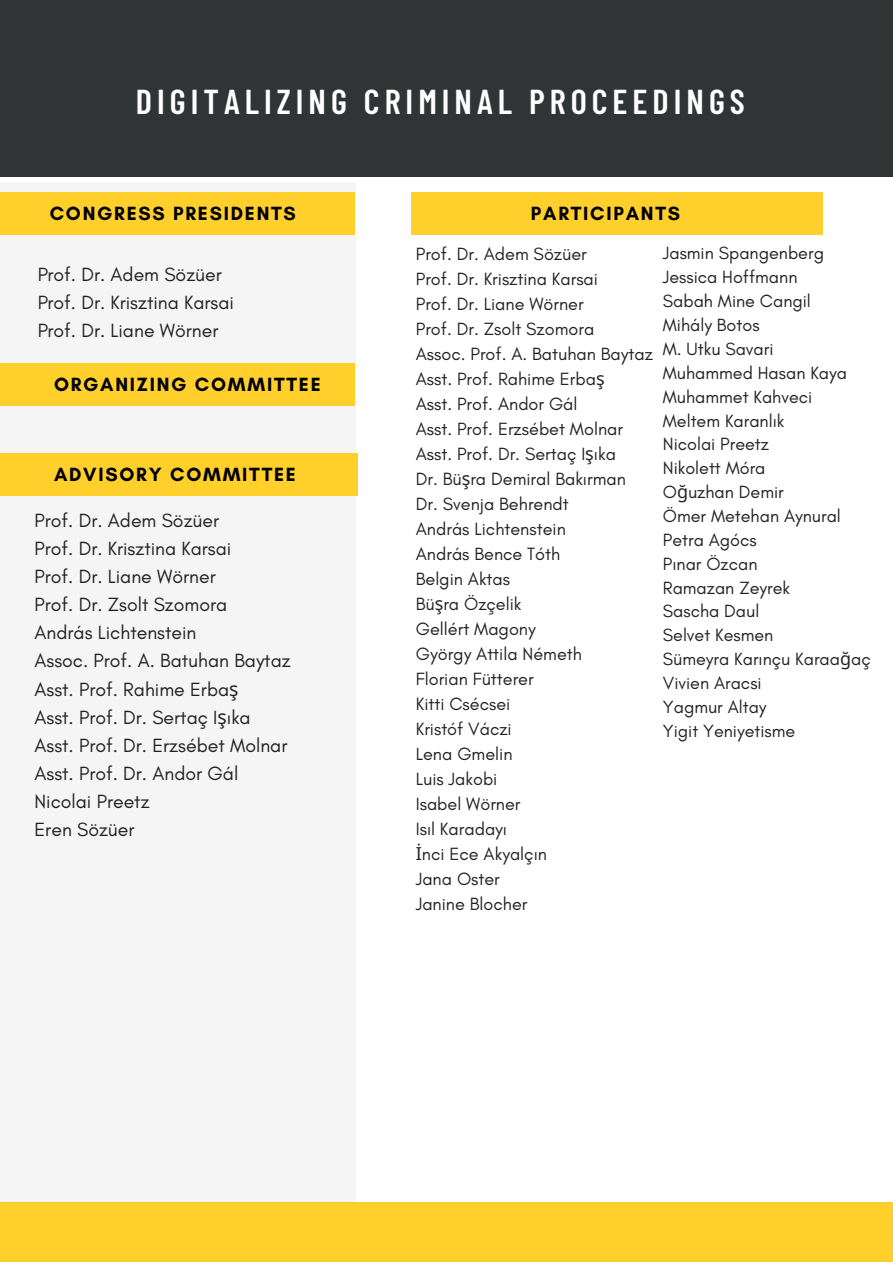
<style>
.page{position:relative;width:893px;height:1264px;background:#fff}
.page>*{position:absolute;margin:0;border:0;box-sizing:border-box;transform-origin:0 0}
.t1{font:600 34.5px "Barlow Condensed";letter-spacing:.145em;color:#fff}
.t2{font:19.5px/28px "Glacial Indifference";color:#000}
.t3{font:700 19.5px "Glacial Indifference";letter-spacing:.09em;color:#000}
.t4{font:18px/25px "Glacial Indifference";color:#000}
.s1{font-family:"Noto Sans"}
</style>
<div class="page">
<div style="left:0;top:0;width:892px;height:177px;background:#313434"></div>
<div style="left:0;top:1202px;width:892px;height:60px;background:#ffd02b"></div>
<div style="left:0;top:182px;width:355px;height:1020px;background:#f5f5f5"></div>
<div style="left:0;top:192px;width:355px;height:42px;background:#ffd02b"></div>
<div style="left:0;top:363px;width:355px;height:43px;background:#ffd02b"></div>
<div style="left:0;top:453px;width:357px;height:43px;background:#ffd02b"></div>
<div style="left:411px;top:192px;width:412px;height:42px;background:#ffd02b"></div>
<h1 class="t1" style="left:136px;top:80px;width:610px">DIGITALIZING CRIMINAL PROCEEDINGS</h1>
<p class="t3" style="left:50px;top:201px;width:247px">CONGRESS PRESIDENTS</p>
<p class="t2" style="left:37px;top:260px;width:198px">Prof. Dr. Adem Sözüer<br>Prof. Dr. Krisztina Karsai<br>Prof. Dr. Liane Wörner</p>
<p class="t3" style="left:54px;top:372px;width:268px">ORGANIZING COMMITTEE</p>
<p class="t3" style="left:54px;top:462px;width:243px">ADVISORY COMMITTEE</p>
<p class="t2" style="left:35px;top:506px;width:258px">Prof. Dr. Adem Sözüer<br>Prof. Dr. Krisztina Karsai<br>Prof. Dr. Liane Wörner<br>Prof. Dr. Zsolt Szomora<br>András Lichtenstein<br>Assoc. Prof. A. Batuhan Baytaz<br>Asst. Prof. Rahime Erba<span class="s1">ş<br></span>Asst. Prof. Dr. Sertaç I<span class="s1">ş</span>ıka<br>Asst. Prof. Dr. Erzsébet Molnar<br>Asst. Prof. Dr. Andor Gál<br>Nicolai Preetz<br>Eren Sözüer</p>
<p class="t3" style="left:531px;top:201px;width:151px">PARTICIPANTS</p>
<p class="t4" style="left:416px;top:241px;width:239px">Prof. Dr. Adem Sözüer<br>Prof. Dr. Krisztina Karsai<br>Prof. Dr. Liane Wörner<br>Prof. Dr. Zsolt Szomora<br>Assoc. Prof. A. Batuhan Baytaz<br>Asst. Prof. Rahime Erba<span class="s1">ş<br></span>Asst. Prof. Andor Gál<br>Asst. Prof. Erzsébet Molnar<br>Asst. Prof. Dr. Sertaç I<span class="s1">ş</span>ıka<br>Dr. Bü<span class="s1">ş</span>ra Demiral Bakırman<br>Dr. Svenja Behrendt<br>András Lichtenstein<br>András Bence Tóth<br>Belgin Aktas<br>Bü<span class="s1">ş</span>ra Özçelik<br>Gellért Magony<br>György Attila Németh<br>Florian Fütterer<br>Kitti Csécsei<br>Kristóf Váczi<br>Lena Gmelin<br>Luis Jakobi<br>Isabel Wörner<br>Isıl Karadayı<br><span class="s1">İ</span>nci Ece Akyalçın<br>Jana Oster<br>Janine Blocher</p>
<p class="t4" style="left:662px;top:241px;width:209px;line-height:23.9px">Jasmin Spangenberg<br>Jessica Hoffmann<br>Sabah Mine Cangil<br>Mihály Botos<br>M. Utku Savari<br>Muhammed Hasan Kaya<br>Muhammet Kahveci<br>Meltem Karanlık<br>Nicolai Preetz<br>Nikolett Móra<br>O<span class="s1">ğ</span>uzhan Demir<br>Ömer Metehan Aynural<br>Petra Agócs<br>Pınar Özcan<br>Ramazan Zeyrek<br>Sascha Daul<br>Selvet Kesmen<br>Sümeyra Karınçu Karaa<span class="s1">ğ</span>aç<br>Vivien Aracsi<br>Yagmur Altay<br>Yigit Yeniyetisme</p>
</div>
